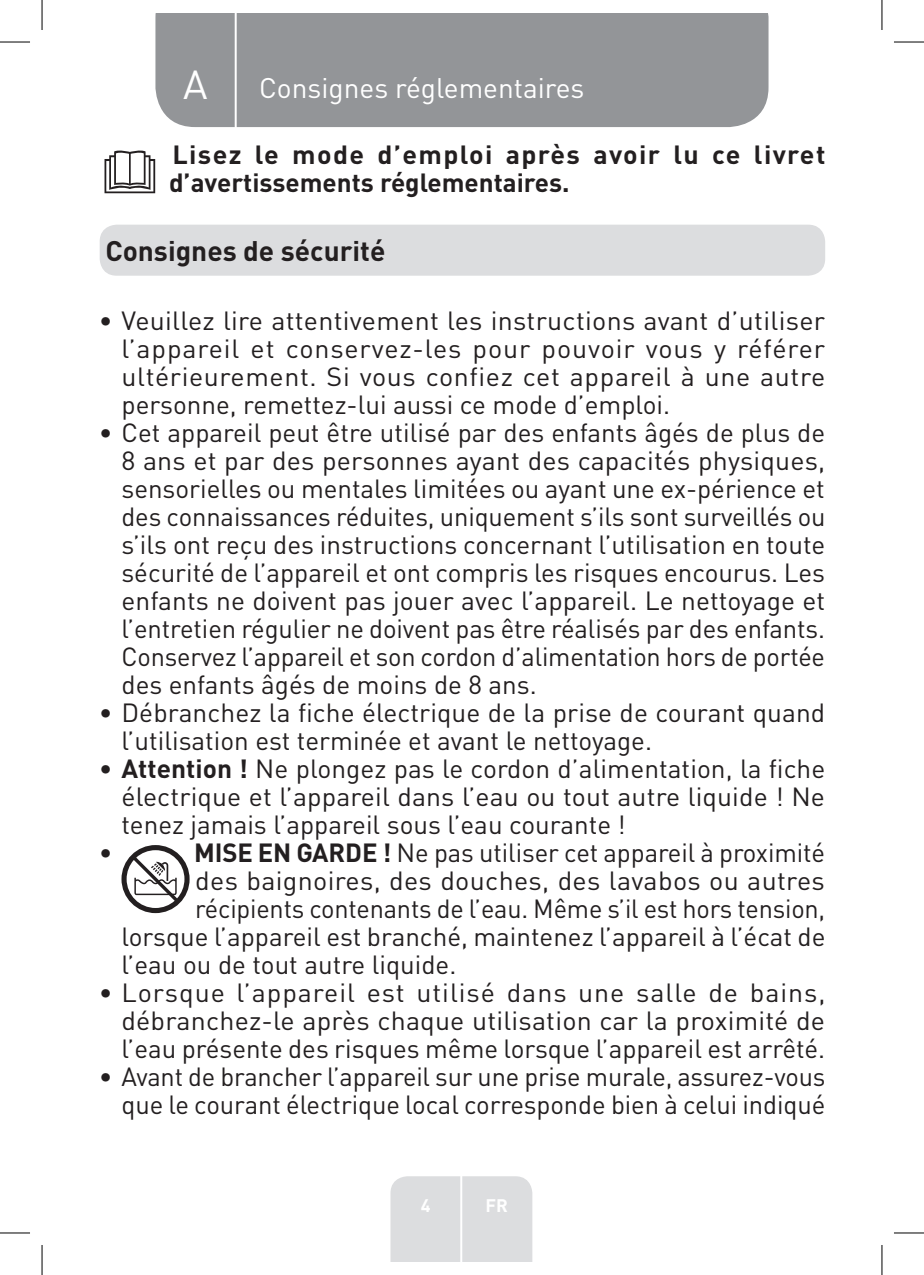
<style>
.page{position:relative;width:924px;height:1275px;background:#fff}
.page>*{position:absolute;margin:0;border:0;box-sizing:border-box;transform-origin:0 0}
.t1{font:40px "DIN Pro";color:#fff}
.t2{font:28px "DIN Pro";color:#fff}
.Headline-01{font:700 28px "DIN Pro";color:#231f20}
.t3{font:26px/28px "DIN Pro";color:#231f20;text-align:justify}
.Large_Text__3_2_mm{font:700 26px/28px "DIN Pro";letter-spacing:.02em;color:#231f20}
.t4{font:700 18px "DIN Pro";color:#fff}
.s1{font-weight:700}
</style>
<div class="page">
<div style="left:155px;top:14px;width:613px;height:113px;background:#939598"></div>
<div style="left:390px;top:1176px;width:142px;height:85px;background:#dcdddf"></div>
<hr style="left:460px;top:1153px;width:2px;height:108px;background:#fff">
<hr style="left:234px;top:14px;width:2px;height:116px;background:#fff">
<div style="left:100px;top:225px;width:724px;height:51px;background:#dcdddf;border-radius:17px"></div>
<svg style="left:121px;top:845px;width:68px;height:68px"></svg>
<svg style="left:104px;top:150px;width:51px;height:43px"></svg>
<hr style="left:0;top:42px;width:30px;height:1px;background:#000">
<hr style="left:893px;top:42px;width:30px;height:1px;background:#000">
<hr style="left:0;top:1232px;width:30px;height:1px;background:#000">
<hr style="left:893px;top:1232px;width:30px;height:1px;background:#000">
<hr style="left:42px;top:0;width:1px;height:30px;background:#000">
<hr style="left:42px;top:1245px;width:1px;height:30px;background:#000">
<hr style="left:881px;top:0;width:1px;height:30px;background:#000">
<hr style="left:881px;top:1245px;width:1px;height:30px;background:#000">
<p class="t1" style="left:183px;top:57px;width:26px">A</p>
<p class="t2" style="left:259px;top:69px;width:326px">Consignes réglementaires</p>
<p class="Large_Text__3_2_mm" style="left:169px;top:139px;width:657px">Lisez le mode d’emploi après avoir lu ce livret d’avertissements réglementaires.</p>
<p class="Headline-01" style="left:105px;top:232px;width:281px">Consignes de sécurité</p>
<p class="t3" style="left:121px;top:305px;width:705px;text-indent:-23px">• Veuillez lire attentivement les instructions avant d’utiliser l’appareil et conservez-les pour pouvoir vous y référer ultérieurement. Si vous confiez cet appareil à une autre personne, remettez-lui aussi ce mode d’emploi.</p>
<p class="t3" style="left:121px;top:417px;width:705px;text-indent:-23px">• Cet appareil peut être utilisé par des enfants âgés de plus de 8 ans et par des personnes ayant des capacités physiques, sensorielles ou mentales limitées ou ayant une ex-périence et des connaissances réduites, uniquement s’ils sont surveillés ou s’ils ont reçu des instructions concernant l’utilisation en toute sécurité de l’appareil et ont compris les risques encourus. Les enfants ne doivent pas jouer avec l’appareil. Le nettoyage et l’entretien régulier ne doivent pas être réalisés par des enfants.<br>Conservez l’appareil et son cordon d’alimentation hors de portée des enfants âgés de moins de 8 ans.</p>
<p class="t3" style="left:121px;top:697px;width:705px;text-indent:-23px">• Débranchez la fiche électrique de la prise de courant quand l’utilisation est terminée et avant le nettoyage.</p>
<p class="t3" style="left:121px;top:753px;width:705px;text-indent:-23px">• <span class="s1">Attention !</span> Ne plongez pas le cordon d’alimentation, la fiche électrique et l’appareil dans l’eau ou tout autre liquide ! Ne tenez jamais l’appareil sous l’eau courante !</p>
<p class="t3" style="left:99px;top:837px;width:15px">•</p>
<p class="t3" style="left:194px;top:837px;width:632px"><span class="s1">MISE EN GARDE !</span> Ne pas utiliser cet appareil à proximité</p>
<p class="t3" style="left:195px;top:865px;width:630px">des baignoires, des douches, des lavabos ou autres</p>
<p class="t3" style="left:195px;top:893px;width:631px">récipients contenants de l’eau. Même s’il est hors tension,</p>
<p class="t3" style="left:121px;top:921px;width:705px">lorsque l’appareil est branché, maintenez l’appareil à l’écat de</p>
<p class="t3" style="left:121px;top:949px;width:336px">l’eau ou de tout autre liquide.</p>
<p class="t3" style="left:121px;top:977px;width:705px;text-indent:-23px">• Lorsque l’appareil est utilisé dans une salle de bains, débranchez-le après chaque utilisation car la proximité de l’eau présente des risques même lorsque l’appareil est arrêté.</p>
<p class="t3" style="left:99px;top:1061px;width:727px;text-align:right">• Avant de brancher l’appareil sur une prise murale, assurez-vous que le courant électrique local corresponde bien à celui indiqué</p>
<p class="t4" style="left:420px;top:1192px;width:11px">4</p>
<p class="t4" style="left:485px;top:1192px;width:24px">FR</p>
</div>
